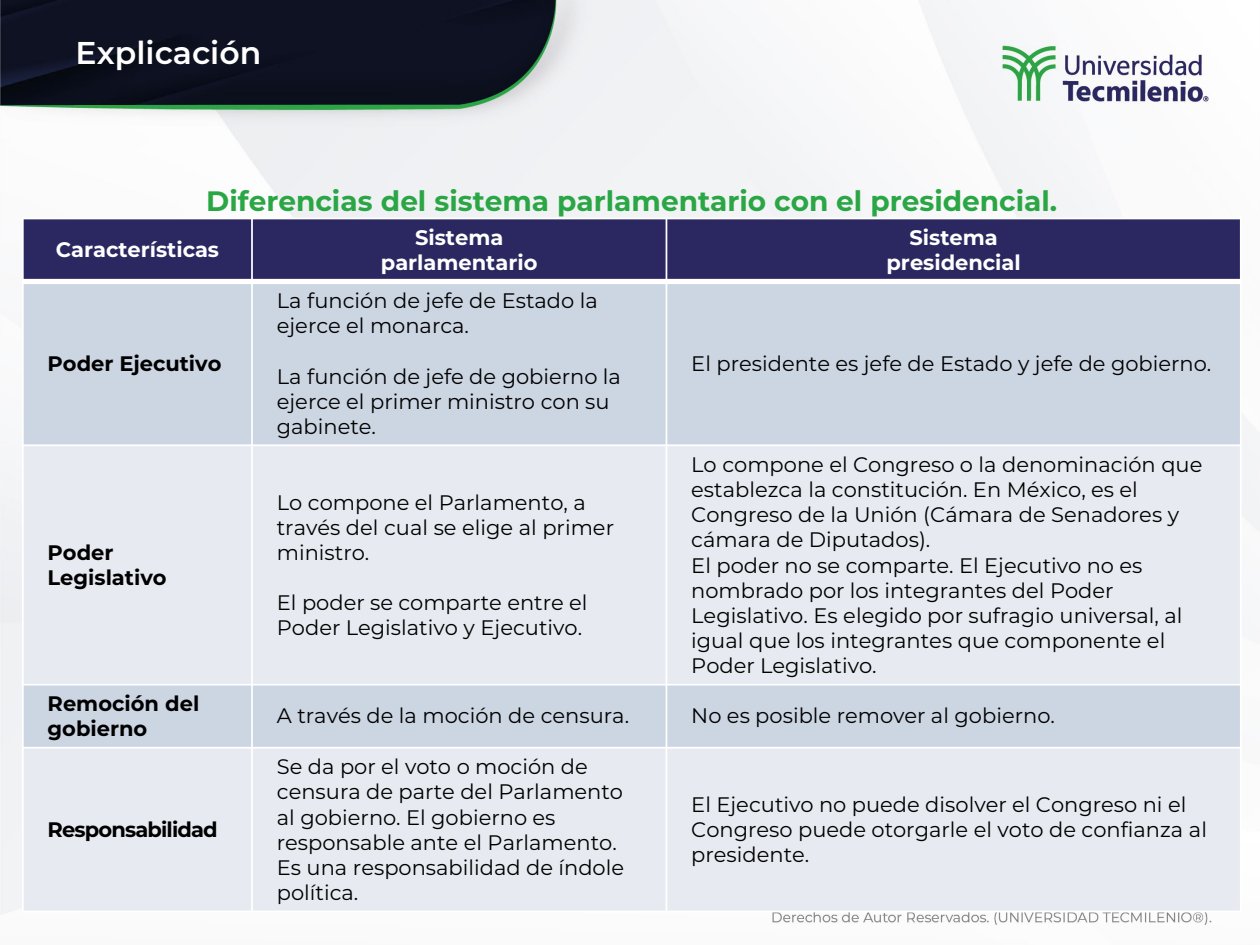
<style>
.page{position:relative;width:1260px;height:945px;background:#fff}
.page>*{position:absolute;margin:0;border:0;box-sizing:border-box;transform-origin:0 0}
.t1{font:600 31.5px "Montserrat";color:#fff}
.t2{font:700 28px "Montserrat";color:#2aa645}
.t3{font:21px/25.2px "Montserrat";color:#000}
.t4{font:700 21px "Montserrat";color:#fff}
.t5{font:700 21px/24.8px "Montserrat";color:#000}
.t6{font:700 21px "Montserrat";letter-spacing:-.04em;color:#000}
</style>
<div class="page">
<img style="left:0;top:0;width:1260px;height:925px">
<div style="left:23px;top:218px;width:229px;height:63px;background:#2b2861"></div>
<div style="left:252px;top:218px;width:414px;height:63px;background:#2b2861"></div>
<div style="left:666px;top:218px;width:575px;height:63px;background:#2b2861"></div>
<div style="left:23px;top:281px;width:229px;height:164px;background:#ccd5e2"></div>
<div style="left:252px;top:281px;width:414px;height:164px;background:#ccd5e2"></div>
<div style="left:666px;top:281px;width:575px;height:164px;background:#ccd5e2"></div>
<div style="left:23px;top:445px;width:229px;height:240px;background:#e7ebf1"></div>
<div style="left:252px;top:445px;width:414px;height:240px;background:#e7ebf1"></div>
<div style="left:666px;top:445px;width:575px;height:240px;background:#e7ebf1"></div>
<div style="left:23px;top:685px;width:229px;height:63px;background:#ccd5e2"></div>
<div style="left:252px;top:685px;width:414px;height:63px;background:#ccd5e2"></div>
<div style="left:666px;top:685px;width:575px;height:63px;background:#ccd5e2"></div>
<div style="left:23px;top:748px;width:229px;height:163px;background:#e7ebf1"></div>
<div style="left:252px;top:748px;width:414px;height:163px;background:#e7ebf1"></div>
<div style="left:666px;top:748px;width:575px;height:163px;background:#e7ebf1"></div>
<hr style="left:251px;top:218px;width:2px;height:694px;background:#fff">
<hr style="left:666px;top:218px;width:1px;height:694px;background:#fff">
<div style="left:22px;top:279px;width:1220px;height:5px;background:#fff"></div>
<hr style="left:22px;top:444px;width:1220px;height:2px;background:#fff">
<hr style="left:22px;top:684px;width:1220px;height:2px;background:#fff">
<hr style="left:22px;top:747px;width:1220px;height:2px;background:#fff">
<hr style="left:22px;top:218px;width:2px;height:694px;background:#fff">
<hr style="left:1240px;top:218px;width:2px;height:694px;background:#fff">
<hr style="left:22px;top:218px;width:1220px;height:1px;background:#fff">
<hr style="left:22px;top:911px;width:1220px;height:1px;background:#fff">
<h1 class="t1" style="left:76px;top:31px;width:187px">Explicación</h1>
<p class="t2" style="left:206px;top:181px;width:852px">Diferencias del sistema parlamentario con el presidencial.</p>
<p class="t4" style="left:56px;top:235px;width:165px">Características</p>
<p class="t4" style="left:415px;top:222px;width:90px">Sistema</p>
<p class="t4" style="left:381px;top:247px;width:158px">parlamentario</p>
<p class="t4" style="left:909px;top:222px;width:90px">Sistema</p>
<p class="t4" style="left:886px;top:247px;width:136px">presidencial</p>
<p class="t5" style="left:48px;top:350px;width:175px">Poder Ejecutivo</p>
<p class="t5" style="left:48px;top:539px;width:121px">Poder<br>Legislativo</p>
<p class="t5" style="left:48px;top:690px;width:153px">Remoción del gobierno</p>
<p class="t6" style="left:48px;top:814px;width:172px">Responsabilidad</p>
<p class="t3" style="left:277px;top:287px;width:322px">La función de jefe de Estado la ejerce el monarca.</p>
<p class="t3" style="left:277px;top:363px;width:346px">La función de jefe de gobierno la ejerce el primer ministro con su gabinete.</p>
<p class="t3" style="left:277px;top:489px;width:339px">Lo compone el Parlamento, a través del cual se elige al primer ministro.</p>
<p class="t3" style="left:277px;top:590px;width:312px">El poder se comparte entre el<br>Poder Legislativo y Ejecutivo.</p>
<p class="t3" style="left:691px;top:350px;width:522px">El presidente es jefe de Estado y jefe de gobierno.</p>
<p class="t3" style="left:691px;top:451px;width:513px">Lo compone el Congreso o la denominación que establezca la constitución. En México, es el Congreso de la Unión (Cámara de Senadores y cámara de Diputados).</p>
<p class="t3" style="left:691px;top:552px;width:493px">El poder no se comparte. El Ejecutivo no es nombrado por los integrantes del Poder Legislativo. Es elegido por sufragio universal, al igual que los integrantes que componente el Poder Legislativo.</p>
<p class="t3" style="left:277px;top:703px;width:354px">A través de la moción de censura.</p>
<p class="t3" style="left:691px;top:703px;width:365px">No es posible remover al gobierno.</p>
<p class="t3" style="left:277px;top:753px;width:349px">Se da por el voto o moción de censura de parte del Parlamento al gobierno. El gobierno es responsable ante el Parlamento.<br>Es una responsabilidad de índole política.</p>
<p class="t3" style="left:691px;top:791px;width:517px">El Ejecutivo no puede disolver el Congreso ni el<br>Congreso puede otorgarle el voto de confianza al presidente.</p>
</div>
